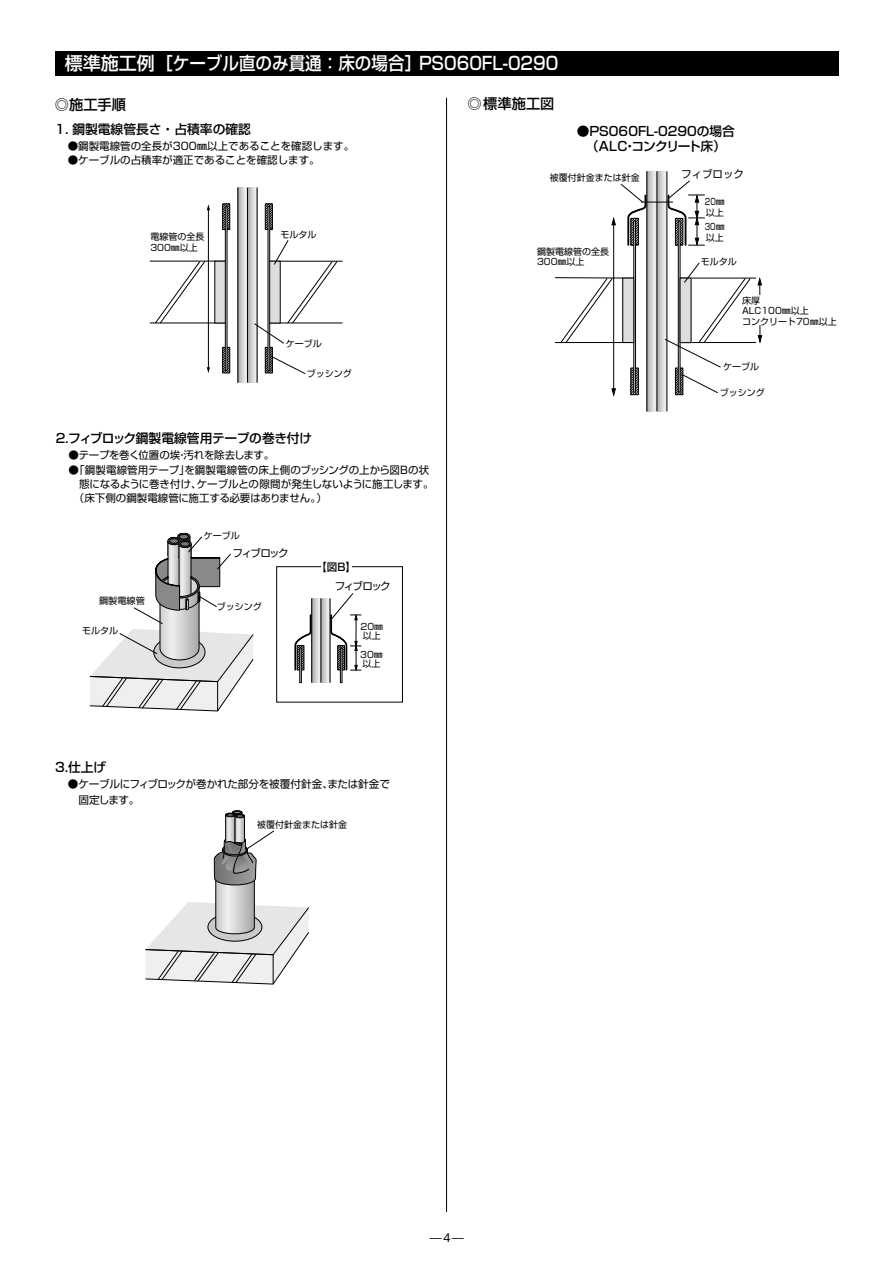
<style>
.page{position:relative;width:893px;height:1263px;background:#fff}
.page>*{position:absolute;margin:0;border:0;box-sizing:border-box;transform-origin:0 0}
.t1{font:500 18px "Shin Go Pro";color:#fff}
.t2{font:500 14.25px "Shin Go Pro";color:#000}
.t3{font:500 12.75px/14.7px "Shin Go Pro";color:#000;text-align:center}
.t4{font:500 12.75px "Shin Go Pro";letter-spacing:-.03em;color:#000}
.t5{font:12px "Shin Go Pro";color:#000}
.t6{font:10.65px/16.4px "Shin Go Pro";letter-spacing:-.03em;color:#000}
.t7{font:500 10.65px "Shin Go Pro";color:#000}
.t8{font:10.5px "Shin Go Pro";color:#000}
.t9{font:10.5px "Shin Go Pro";letter-spacing:-.03em;color:#000}
.t10{font:9px/10.5px "Shin Go Pro";color:#000}
.t11{font:9px/10.5px "Shin Go Pro";color:#000;scale:.8 1}
.s1{font-family:"Gothic BBB Pro";font-weight:500}
</style>
<div class="page">
<hr style="left:446px;top:98px;width:1px;height:1114px;background:#000">
<hr style="left:208px;top:209px;width:1px;height:159px;background:#000">
<svg style="left:207px;top:204px;width:3px;height:6px"></svg>
<svg style="left:207px;top:367px;width:3px;height:6px"></svg>
<div style="left:276px;top:566px;width:127px;height:136px;border:1px solid #000"></div>
<div style="left:321px;top:561px;width:30px;height:11px;background:#fff"></div>
<svg style="left:322px;top:598px;width:8px;height:85px"></svg>
<svg style="left:312px;top:598px;width:9px;height:85px"></svg>
<hr style="left:321px;top:598px;width:1px;height:85px;background:#000">
<hr style="left:311px;top:598px;width:1px;height:85px;background:#000">
<hr style="left:330px;top:598px;width:1px;height:85px;background:#000">
<div style="left:340px;top:648px;width:2px;height:35px;border:1px solid #000"></div>
<svg style="left:295px;top:614px;width:16px;height:56px"></svg>
<div style="left:300px;top:648px;width:2px;height:35px;border:1px solid #000"></div>
<svg style="left:224px;top:349px;width:4px;height:22px"></svg>
<svg style="left:224px;top:206px;width:4px;height:22px"></svg>
<svg style="left:248px;top:188px;width:9px;height:195px"></svg>
<svg style="left:239px;top:188px;width:8px;height:195px"></svg>
<hr style="left:247px;top:188px;width:1px;height:195px;background:#000">
<hr style="left:238px;top:188px;width:1px;height:195px;background:#000">
<hr style="left:257px;top:188px;width:1px;height:195px;background:#000">
<svg style="left:267px;top:206px;width:4px;height:22px"></svg>
<div style="left:265px;top:204px;width:8px;height:26px;border:1px solid #000"></div>
<div style="left:268px;top:206px;width:2px;height:165px;border:1px solid #000"></div>
<div style="left:222px;top:204px;width:8px;height:26px;border:1px solid #000"></div>
<div style="left:222px;top:347px;width:8px;height:26px;border:1px solid #000"></div>
<div style="left:225px;top:206px;width:2px;height:165px;border:1px solid #000"></div>
<svg style="left:155px;top:261px;width:50px;height:63px"></svg>
<div style="left:215px;top:261px;width:10px;height:62px;background:#dcdddd"></div>
<svg style="left:330px;top:593px;width:31px;height:78px"></svg>
<svg style="left:254px;top:240px;width:84px;height:134px"></svg>
<svg style="left:89px;top:533px;width:165px;height:178px"></svg>
<svg style="left:633px;top:370px;width:4px;height:23px"></svg>
<svg style="left:658px;top:171px;width:9px;height:240px"></svg>
<svg style="left:648px;top:171px;width:9px;height:240px"></svg>
<hr style="left:657px;top:171px;width:1px;height:240px;background:#000">
<hr style="left:647px;top:171px;width:1px;height:240px;background:#000">
<hr style="left:667px;top:171px;width:1px;height:240px;background:#000">
<div style="left:678px;top:221px;width:2px;height:171px;border:1px solid #000"></div>
<div style="left:631px;top:368px;width:8px;height:27px;border:1px solid #000"></div>
<div style="left:634px;top:221px;width:2px;height:171px;border:1px solid #000"></div>
<svg style="left:560px;top:278px;width:53px;height:65px"></svg>
<div style="left:623px;top:278px;width:11px;height:64px;background:#dcdddd"></div>
<div style="left:623px;top:278px;width:11px;height:65px;border:1px solid #000"></div>
<hr style="left:613px;top:224px;width:1px;height:166px;background:#000">
<svg style="left:612px;top:388px;width:4px;height:8px"></svg>
<svg style="left:664px;top:262px;width:87px;height:133px"></svg>
<hr style="left:759px;top:284px;width:1px;height:53px;background:#000">
<svg style="left:758px;top:277px;width:4px;height:8px"></svg>
<svg style="left:758px;top:335px;width:4px;height:8px"></svg>
<div style="left:740px;top:295px;width:52px;height:30px;background:#fff"></div>
<svg style="left:611px;top:184px;width:35px;height:61px"></svg>
<hr style="left:641px;top:202px;width:32px;height:1px;background:#000">
<svg style="left:668px;top:180px;width:37px;height:66px"></svg>
<svg style="left:145px;top:810px;width:164px;height:174px"></svg>
<div style="left:55px;top:51px;width:784px;height:24px;background:#000"></div>
<h1 class="t1" style="left:65px;top:49px;width:495px">標準施工例［ケーブル直のみ貫通：床の場合］PS060FL-0290</h1>
<h2 class="t2" style="left:55px;top:93px;width:73px">◎施工手順</h2>
<h2 class="t2" style="left:468px;top:92px;width:88px">◎標準施工図</h2>
<p class="t3" style="left:55px;top:120px;width:197px">1．鋼製電線管長さ・占積率の確認</p>
<p class="t8" style="left:68px;top:138px;width:288px">●鋼製電線管の全長が300㎜以上であることを確認します。</p>
<p class="t8" style="left:68px;top:152px;width:253px">●ケーブルの占積率が適正であることを確認します。</p>
<p class="t10" style="left:150px;top:231px;width:55px">電線管の全長<br>300㎜以上</p>
<p class="t10" style="left:281px;top:228px;width:37px">モルタル</p>
<p class="t10" style="left:286px;top:338px;width:37px">ケーブル</p>
<p class="t10" style="left:307px;top:367px;width:46px">ブッシング</p>
<p class="t4" style="left:56px;top:428px;width:258px">2．フィブロック鋼製電線管用テープの巻き付け</p>
<p class="t9" style="left:69px;top:447px;width:207px">●テープを巻く位置の埃・汚れを除去します。</p>
<p class="t8" style="left:69px;top:461px;width:362px">●「鋼製電線管用テープ」を鋼製電線管の床上側のブッシングの上から図Bの状</p>
<p class="t8" style="left:79px;top:475px;width:356px">態になるように巻き付け、ケーブルとの隙間が発生しないように施工します。</p>
<p class="t8" style="left:74px;top:489px;width:254px">（床下側の鋼製電線管に施工する必要はありません。）</p>
<p class="t10" style="left:204px;top:530px;width:37px">ケーブル</p>
<p class="t10" style="left:99px;top:594px;width:47px">鋼製電線管</p>
<p class="t10" style="left:82px;top:624px;width:37px">モルタル</p>
<p class="t8" style="left:233px;top:544px;width:57px">フィブロック</p>
<p class="t10" style="left:217px;top:600px;width:46px">ブッシング</p>
<p class="t7" style="left:316px;top:558px;width:41px">【図B】</p>
<p class="t8" style="left:335px;top:577px;width:57px">フィブロック</p>
<p class="t10" style="left:361px;top:621px;width:24px;line-height:9.3px">20㎜以上</p>
<p class="t10" style="left:360px;top:648px;width:24px;line-height:9.3px">30㎜以上</p>
<p class="t3" style="left:55px;top:758px;width:53px">3．仕上げ</p>
<p class="t6" style="left:68px;top:774px;width:324px">●ケーブルにフィブロックが巻かれた部分を被覆付針金、または針金で　固定します。</p>
<p class="t10" style="left:257px;top:818px;width:91px">被覆付針金または針金</p>
<p class="t3" style="left:577px;top:122px;width:160px">●PS060FL-0290の場合（ＡＬＣ・コンクリート床）</p>
<p class="t8" style="left:681px;top:166px;width:64px">フィブロック</p>
<p class="t10" style="left:550px;top:171px;width:91px">被覆付針金または針金</p>
<p class="t11" style="left:705px;top:195px;width:26px">20㎜以上</p>
<p class="t10" style="left:537px;top:245px;width:73px">鋼製電線管の全長<br>300㎜以上</p>
<p class="t11" style="left:705px;top:220px;width:26px">30㎜以上</p>
<p class="t10" style="left:701px;top:255px;width:37px">モルタル</p>
<p class="t10" style="left:742px;top:294px;width:96px">床厚<br>ALC100㎜以上<br>コンクリート70㎜以上</p>
<p class="t10" style="left:723px;top:361px;width:37px">ケーブル</p>
<p class="t10" style="left:720px;top:387px;width:46px">ブッシング</p>
<p class="t5" style="left:430px;top:1227px;width:35px">̶<span class="s1">4</span>̶</p>
</div>
